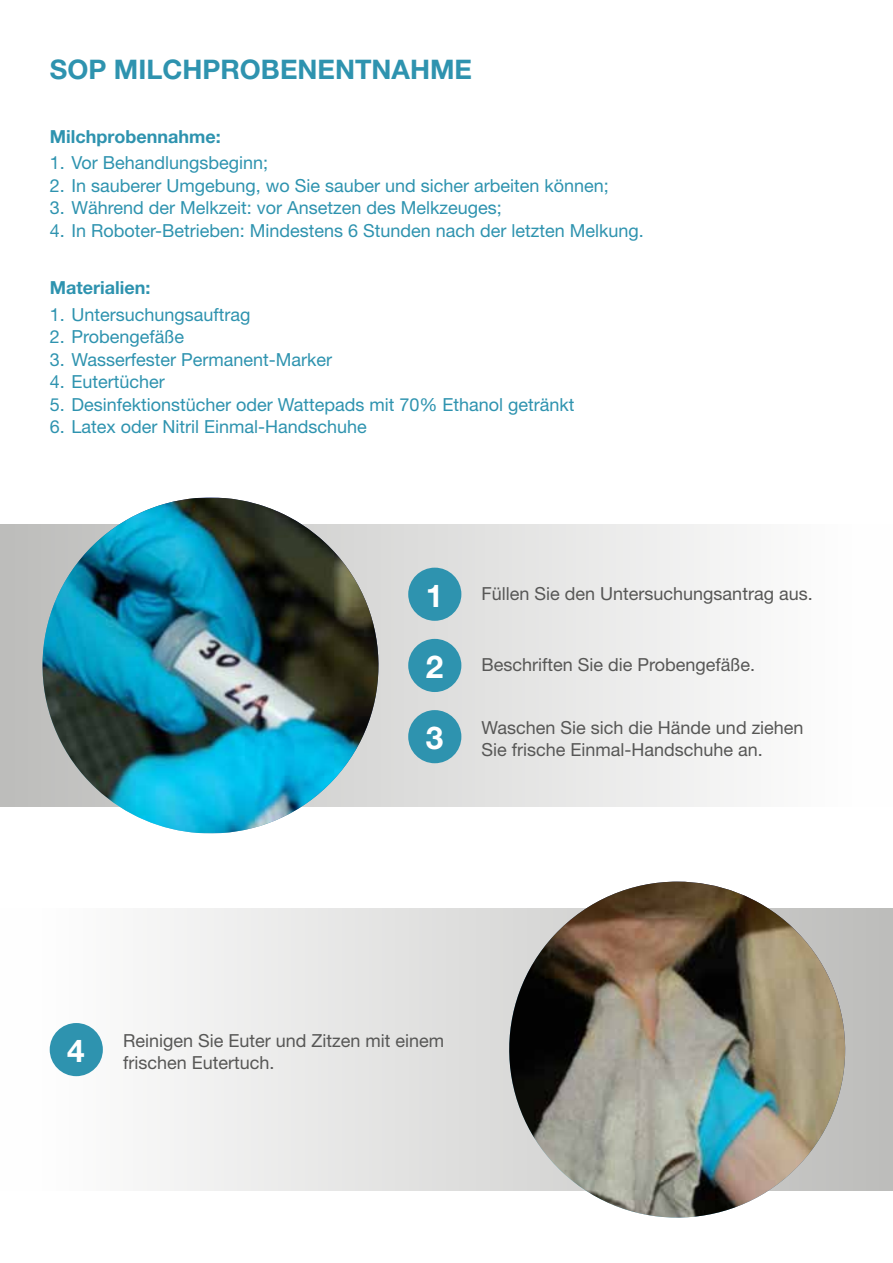
<style>
.page{position:relative;width:893px;height:1263px;background:#fff}
.page>*{position:absolute;margin:0;border:0;box-sizing:border-box;transform-origin:0 0}
.t1{font:700 31.5px "Helvetica Neue";color:#fff}
.t2{font:700 27px "Helvetica Neue";color:#2e93af}
.t3{font:18px "Helvetica Neue";color:#2e93af}
.t4{font:18px/21.6px "Helvetica Neue";color:#575756}
.t5{font:700 18px "Helvetica Neue";color:#2e93af}
.s1{font-weight:700;font-size:31.5px;color:#fff}
</style>
<div class="page">
<svg style="left:0;top:524px;width:737px;height:283px;fill:#e8e8e7"></svg>
<div style="left:408px;top:568px;width:53px;height:53px;background:#2e93af;border-radius:50%"></div>
<img style="left:24px;top:498px;width:373px;height:335px">
<div style="left:408px;top:639px;width:53px;height:53px;background:#2e93af;border-radius:50%"></div>
<svg style="left:49px;top:908px;width:844px;height:283px;fill:#ebebea"></svg>
<div style="left:408px;top:710px;width:53px;height:53px;background:#2e93af;border-radius:50%"></div>
<div style="left:50px;top:1023px;width:53px;height:53px;background:#2e93af;border-radius:50%"></div>
<img style="left:491px;top:882px;width:372px;height:336px">
<h2 class="t2" style="left:50px;top:52px;width:424px">SOP MILCHPROBENENTNAHME</h2>
<p class="t5" style="left:50px;top:125px;width:172px">Milchprobennahme:</p>
<p class="t3" style="left:50px;top:152px;width:220px">1. Vor Behandlungsbeginn;</p>
<p class="t3" style="left:50px;top:175px;width:560px">2. In sauberer Umgebung, wo Sie sauber und sicher arbeiten können;</p>
<p class="t3" style="left:50px;top:197px;width:453px">3. Während der Melkzeit: vor Ansetzen des Melkzeuges;</p>
<p class="t3" style="left:50px;top:220px;width:595px">4. In Roboter-Betrieben: Mindestens 6 Stunden nach der letzten Melkung.</p>
<p class="t5" style="left:50px;top:276px;width:102px">Materialien:</p>
<p class="t3" style="left:50px;top:303px;width:202px">1. Untersuchungsauftrag</p>
<p class="t3" style="left:50px;top:326px;width:136px">2. Probengefäße</p>
<p class="t3" style="left:50px;top:348px;width:284px">3. Wasserfester Permanent-Marker</p>
<p class="t3" style="left:50px;top:371px;width:116px">4. Eutertücher</p>
<p class="t3" style="left:50px;top:393px;width:526px">5. Desinfektionstücher oder Wattepads mit 70% Ethanol getränkt</p>
<p class="t3" style="left:50px;top:416px;width:318px">6. Latex oder Nitril Einmal-Handschuhe</p>
<p class="t4" style="left:426px;top:582px;width:388px"><span class="s1">1</span> Füllen Sie den Untersuchungsantrag aus.</p>
<p class="t4" style="left:426px;top:653px;width:331px"><span class="s1">2</span> Beschriften Sie die Probengefäße.</p>
<h1 class="t1" style="left:426px;top:718px;width:19px">3</h1>
<p class="t4" style="left:482px;top:717px;width:324px">Waschen Sie sich die Hände und ziehen<br>Sie frische Einmal-Handschuhe an.</p>
<h1 class="t1" style="left:67px;top:1031px;width:19px">4</h1>
<p class="t4" style="left:123px;top:1030px;width:323px">Reinigen Sie Euter und Zitzen mit einem frischen Eutertuch.</p>
</div>
